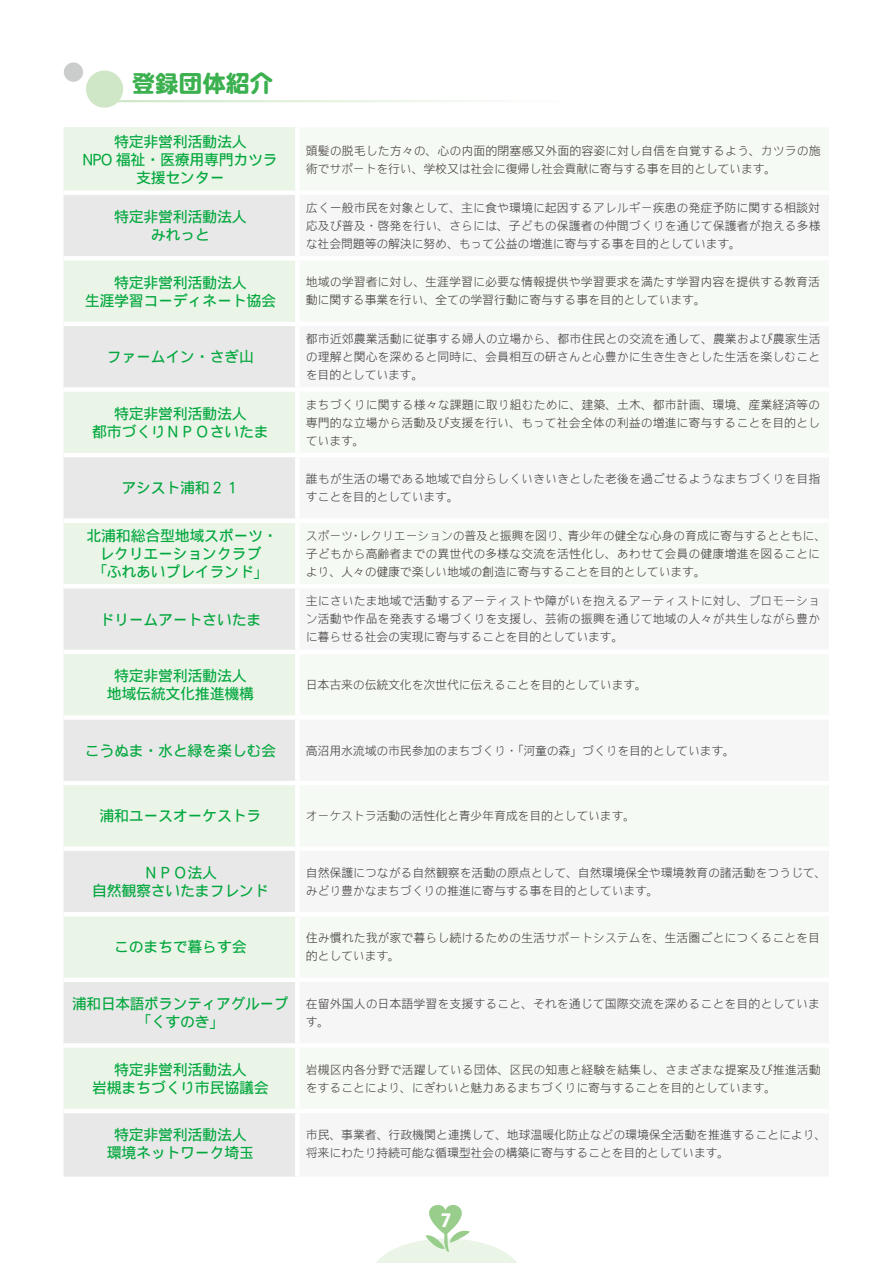
<style>
.page{position:relative;width:893px;height:1263px;background:#fff}
.page>*{position:absolute;margin:0;border:0;box-sizing:border-box;transform-origin:0 0}
.t1{font:24px "DF Maru Gothic Std W9";letter-spacing:-.02em;color:#3bb04e}
.t2{font:800 18px "Koz Go Pro";color:#fff}
.t3{font:15px/18px "DFP Gothic PCID W5";letter-spacing:-.02em;color:#00a73c;text-align:center}
.t4{font:12px/18px "DFP Gothic PCID W3";letter-spacing:-.015em;color:#474343}
</style>
<div class="page">
<svg style="left:376px;top:1205px;width:141px;height:58px"></svg>
<div style="left:63px;top:127px;width:232px;height:63px;background:#eaf4e7"></div>
<div style="left:300px;top:128px;width:529px;height:62px;background:#f6faf4"></div>
<svg style="left:63px;top:195px;width:232px;height:981px;fill:#e8e8e8"></svg>
<div style="left:300px;top:261px;width:529px;height:847px;background:#f6faf4"></div>
<div style="left:63px;top:256px;width:234px;height:5px;background:#fff"></div>
<hr style="left:63px;top:322px;width:234px;height:4px;background:#fff">
<hr style="left:297px;top:322px;width:532px;height:4px;background:#fff">
<div style="left:63px;top:387px;width:234px;height:5px;background:#fff"></div>
<div style="left:297px;top:387px;width:532px;height:5px;background:#fff"></div>
<hr style="left:63px;top:453px;width:234px;height:4px;background:#fff">
<hr style="left:297px;top:453px;width:532px;height:4px;background:#fff">
<div style="left:63px;top:518px;width:234px;height:5px;background:#fff"></div>
<div style="left:297px;top:518px;width:532px;height:5px;background:#fff"></div>
<hr style="left:63px;top:584px;width:234px;height:4px;background:#fff">
<hr style="left:297px;top:584px;width:532px;height:4px;background:#fff">
<hr style="left:63px;top:650px;width:234px;height:4px;background:#fff">
<hr style="left:297px;top:650px;width:532px;height:4px;background:#fff">
<div style="left:63px;top:715px;width:234px;height:5px;background:#fff"></div>
<div style="left:297px;top:715px;width:532px;height:5px;background:#fff"></div>
<hr style="left:63px;top:781px;width:234px;height:4px;background:#fff">
<hr style="left:297px;top:781px;width:532px;height:4px;background:#fff">
<div style="left:63px;top:846px;width:234px;height:5px;background:#fff"></div>
<div style="left:297px;top:846px;width:532px;height:5px;background:#fff"></div>
<hr style="left:63px;top:912px;width:234px;height:4px;background:#fff">
<hr style="left:297px;top:912px;width:532px;height:4px;background:#fff">
<div style="left:63px;top:977px;width:234px;height:5px;background:#fff"></div>
<div style="left:297px;top:977px;width:532px;height:5px;background:#fff"></div>
<div style="left:63px;top:1043px;width:234px;height:5px;background:#fff"></div>
<div style="left:297px;top:1043px;width:532px;height:5px;background:#fff"></div>
<hr style="left:63px;top:1109px;width:234px;height:4px;background:#fff">
<svg style="left:115px;top:100px;width:474px;height:2px"></svg>
<div style="left:86px;top:71px;width:37px;height:37px;background:#d0e7c7;border-radius:50%"></div>
<div style="left:64px;top:62px;width:19px;height:20px;background:#cbcccc;border-radius:50%"></div>
<h1 class="t1" style="left:131px;top:71px;width:143px">登録団体紹介</h1>
<p class="t3" style="left:83px;top:133px;width:197px">特定非営利活動法人<br>NPO 福祉・医療用専門カツラ支援センター</p>
<p class="t4" style="left:306px;top:142px;width:516px">頭髪の脱毛した方々の、心の内面的閉塞感又外面的容姿に対し自信を自覚するよう、カツラの施術でサポートを行い、学校又は社会に復帰し社会貢献に寄与する事を目的としています。</p>
<p class="t3" style="left:114px;top:207px;width:134px">特定非営利活動法人みれっと</p>
<p class="t4" style="left:306px;top:198px;width:516px;text-align:justify">広く一般市民を対象として、主に食や環境に起因するアレルギー疾患の発症予防に関する相談対応及び普及・啓発を行い、さらには、子どもの保護者の仲間づくりを通じて保護者が抱える多様な社会問題等の解決に努め、もって公益の増進に寄与する事を目的としています。</p>
<p class="t3" style="left:85px;top:273px;width:193px">特定非営利活動法人<br>生涯学習コーディネート協会</p>
<p class="t4" style="left:306px;top:273px;width:516px">地域の学習者に対し、生涯学習に必要な情報提供や学習要求を満たす学習内容を提供する教育活動に関する事業を行い、全ての学習行動に寄与する事を目的としています。</p>
<p class="t3" style="left:107px;top:347px;width:149px">ファームイン・さぎ山</p>
<p class="t4" style="left:306px;top:330px;width:517px;text-align:justify">都市近郊農業活動に従事する婦人の立場から、都市住民との交流を通して、農業および農家生活の理解と関心を深めると同時に、会員相互の研さんと心豊かに生き生きとした生活を楽しむことを目的としています。</p>
<p class="t3" style="left:92px;top:404px;width:178px">特定非営利活動法人<br>都市づくりＮＰＯさいたま</p>
<p class="t4" style="left:306px;top:395px;width:516px;text-align:justify">まちづくりに関する様々な課題に取り組むために、建築、土木、都市計画、環境、産業経済等の専門的な立場から活動及び支援を行い、もって社会全体の利益の増進に寄与することを目的としています。</p>
<p class="t3" style="left:121px;top:479px;width:119px">アシスト浦和２１</p>
<p class="t4" style="left:306px;top:470px;width:516px">誰もが生活の場である地域で自分らしくいきいきとした老後を過ごせるようなまちづくりを目指すことを目的としています。</p>
<p class="t3" style="left:87px;top:526px;width:193px">北浦和総合型地域スポーツ・レクリエーションクラブ<br>「ふれあいプレイランド」</p>
<p class="t4" style="left:306px;top:526px;width:522px">スポーツ・レクリエーションの普及と振興を図り、青少年の健全な心身の育成に寄与するとともに、子どもから高齢者までの異世代の多様な交流を活性化し、あわせて会員の健康増進を図ることにより、人々の健康で楽しい地域の創造に寄与することを目的としています。</p>
<p class="t3" style="left:99px;top:610px;width:163px">ドリームアートさいたま</p>
<p class="t4" style="left:306px;top:592px;width:516px;text-align:justify">主にさいたま地域で活動するアーティストや障がいを抱えるアーティストに対し、プロモーション活動や作品を発表する場づくりを支援し、芸術の振興を通じて地域の人々が共生しながら豊かに暮らせる社会の実現に寄与することを目的としています。</p>
<p class="t3" style="left:107px;top:666px;width:149px">特定非営利活動法人地域伝統文化推進機構</p>
<p class="t4" style="left:306px;top:675px;width:343px">日本古来の伝統文化を次世代に伝えることを目的としています。</p>
<p class="t3" style="left:85px;top:741px;width:193px">こうぬま・水と緑を楽しむ会</p>
<p class="t4" style="left:306px;top:741px;width:431px">高沼用水流域の市民参加のまちづくり・「河童の森」づくりを目的としています。</p>
<p class="t3" style="left:99px;top:807px;width:163px">浦和ユースオーケストラ</p>
<p class="t4" style="left:306px;top:807px;width:331px">オーケストラ活動の活性化と青少年育成を目的としています。</p>
<p class="t3" style="left:92px;top:863px;width:178px">ＮＰＯ法人<br>自然観察さいたまフレンド</p>
<p class="t4" style="left:306px;top:863px;width:522px">自然保護につながる自然観察を活動の原点として、自然環境保全や環境教育の諸活動をつうじて、みどり豊かなまちづくりの推進に寄与する事を目的としています。</p>
<p class="t3" style="left:114px;top:938px;width:134px">このまちで暮らす会</p>
<p class="t4" style="left:306px;top:929px;width:516px">住み慣れた我が家で暮らし続けるための生活サポートシステムを、生活圏ごとにつくることを目的としています。</p>
<p class="t3" style="left:72px;top:994px;width:218px">浦和日本語ボランティアグループ「くすのき」</p>
<p class="t4" style="left:306px;top:994px;width:516px">在留外国人の日本語学習を支援すること、それを通じて国際交流を深めることを目的としています。</p>
<p class="t3" style="left:92px;top:1060px;width:178px">特定非営利活動法人<br>岩槻まちづくり市民協議会</p>
<p class="t4" style="left:306px;top:1060px;width:516px">岩槻区内各分野で活躍している団体、区民の知恵と経験を結集し、さまざまな提案及び推進活動をすることにより、にぎわいと魅力あるまちづくりに寄与することを目的としています。</p>
<p class="t3" style="left:107px;top:1126px;width:149px">特定非営利活動法人環境ネットワーク埼玉</p>
<p class="t4" style="left:306px;top:1126px;width:522px">市民、事業者、行政機関と連携して、地球温暖化防止などの環境保全活動を推進することにより、将来にわたり持続可能な循環型社会の構築に寄与することを目的としています。</p>
<h2 class="t2" style="left:441px;top:1208px;width:12px">7</h2>
</div>
